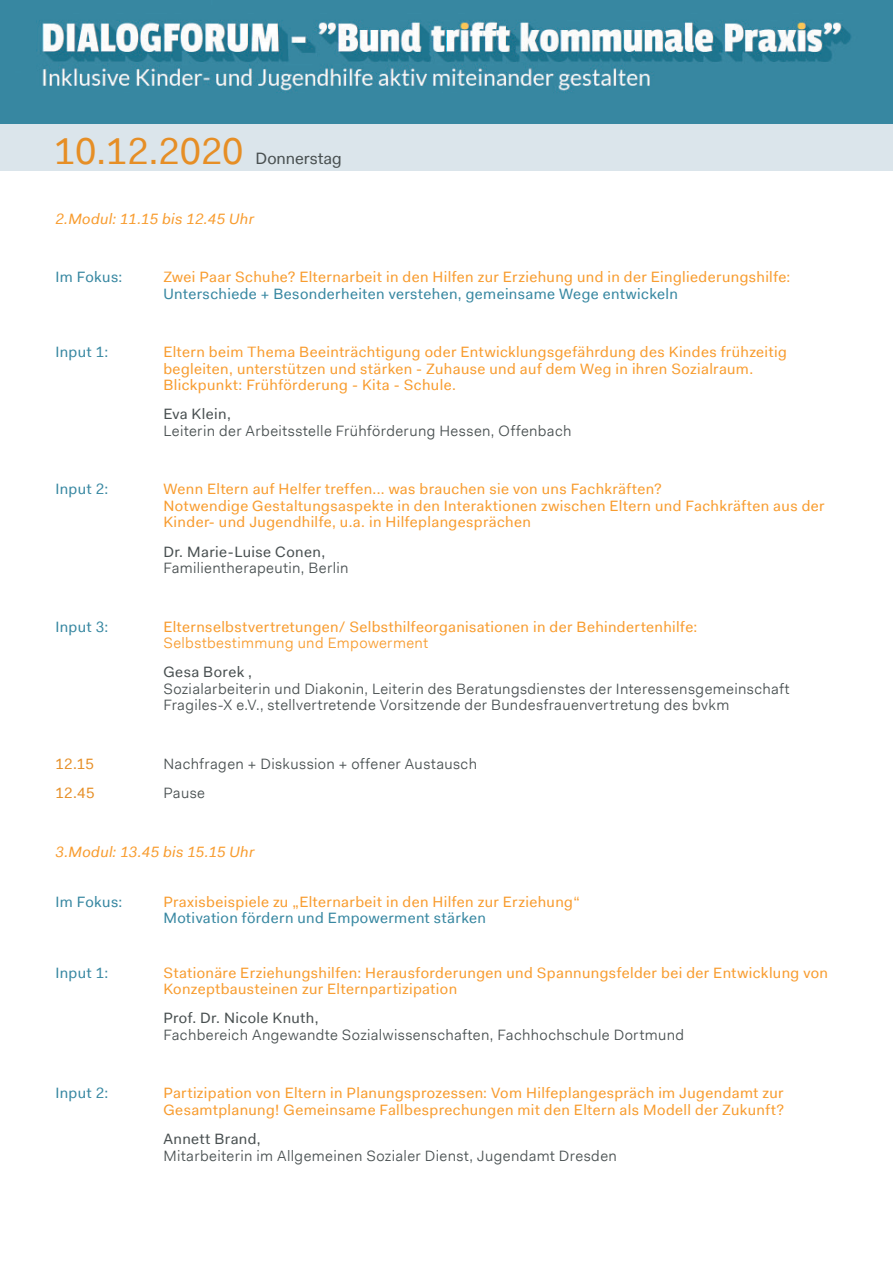
<style>
.page{position:relative;width:893px;height:1263px;background:#fff}
.page>*{position:absolute;margin:0;border:0;box-sizing:border-box;transform-origin:0 0}
.arial_7{font:37.5px "Fakt Pro";color:#e68e25}
.t1{font:16.5px "Fakt Pro";color:#495051}
.t2{font:15px/16.5px "Fakt Pro";letter-spacing:.03em;color:#f89c2f}
.t3{font:15px/16.5px "Fakt Pro Blond";letter-spacing:.025em;color:#495051}
.t4{font:15px "Fakt Pro";letter-spacing:.025em;color:#3787a1}
.t5{font:italic 15px "Fakt Pro";letter-spacing:.02em;color:#f89c2f}
.t6{font:15px "Fakt Pro";letter-spacing:.015em;color:#e68e25}
.s1{color:#3787a1}
.s2{font-family:"Fakt Pro"}
.s3{font-family:"Fakt Pro Blond"}
</style>
<div class="page">
<div style="left:0;top:17px;width:893px;height:154px;background:#dbe5eb"></div>
<img style="left:0;top:0;width:893px;height:123px">
<p class="arial_7" style="left:54px;top:126px;width:191px">10.12.2020</p>
<p class="t1" style="left:256px;top:147px;width:88px">Donnerstag</p>
<p class="t5" style="left:55px;top:208px;width:200px">2.Modul: 11.15 bis 12.45 Uhr</p>
<p class="t4" style="left:55px;top:267px;width:68px">Im Fokus:</p>
<p class="t2" style="left:163px;top:269px;width:628px">Zwei Paar Schuhe? Elternarbeit in den Hilfen zur Erziehung und in der Eingliederungshilfe:<br><span class="s1">Unterschiede + Besonderheiten verstehen, gemeinsame Wege entwickeln</span></p>
<p class="t4" style="left:55px;top:342px;width:54px">Input 1:</p>
<p class="t2" style="left:163px;top:344px;width:625px">Eltern beim Thema Beeinträchtigung oder Entwicklungsgefährdung des Kindes frühzeitig begleiten, unterstützen und stärken - Zuhause und auf dem Weg in ihren Sozialraum.<br>Blickpunkt: Frühförderung - Kita - Schule.</p>
<p class="t3" style="left:163px;top:406px;width:410px"><span class="s2">Eva Klein,<br></span>Leiterin der Arbeitsstelle Frühförderung Hessen, Offenbach</p>
<p class="t4" style="left:55px;top:479px;width:54px">Input 2:</p>
<p class="t2" style="left:163px;top:481px;width:663px">Wenn Eltern auf Helfer treffen... was brauchen sie von uns Fachkräften?<br>Notwendige Gestaltungsaspekte in den Interaktionen zwischen Eltern und Fachkräften aus der<br>Kinder- und Jugendhilfe, u.a. in Hilfeplangesprächen</p>
<p class="t3" style="left:163px;top:543px;width:187px"><span class="s2">Dr. Marie-Luise Conen,<br></span>Familientherapeutin, Berlin</p>
<p class="t4" style="left:55px;top:616px;width:54px">Input 3:</p>
<p class="t2" style="left:163px;top:618px;width:535px">Elternselbstvertretungen/ Selbsthilfeorganisationen in der Behindertenhilfe:<br><span class="s3">Selbstbestimmung und Empowerment</span></p>
<p class="t3" style="left:163px;top:664px;width:628px"><span class="s2">Gesa Borek ,<br></span>Sozialarbeiterin und Diakonin, Leiterin des Beratungsdienstes der Interessensgemeinschaft<br>Fragiles-X e.V., stellvertretende Vorsitzende der Bundesfrauenvertretung des bvkm</p>
<p class="t6" style="left:55px;top:754px;width:40px">12.15</p>
<p class="t3" style="left:163px;top:755px;width:315px">Nachfragen + Diskussion + offener Austausch</p>
<p class="t6" style="left:55px;top:783px;width:41px">12.45</p>
<p class="t3" style="left:163px;top:785px;width:43px">Pause</p>
<p class="t5" style="left:55px;top:842px;width:201px">3.Modul: 13.45 bis 15.15 Uhr</p>
<p class="t4" style="left:55px;top:892px;width:68px">Im Fokus:</p>
<p class="t2" style="left:163px;top:893px;width:418px">Praxisbeispiele zu „Elternarbeit in den Hilfen zur Erziehung“<br><span class="s1">Motivation fördern und Empowerment stärken</span></p>
<p class="t4" style="left:55px;top:962px;width:54px">Input 1:</p>
<p class="t2" style="left:163px;top:964px;width:666px">Stationäre Erziehungshilfen: Herausforderungen und Spannungsfelder bei der Entwicklung von<br>Konzeptbausteinen zur Elternpartizipation</p>
<p class="t3" style="left:163px;top:1010px;width:522px"><span class="s2">Prof. Dr. Nicole Knuth,<br></span>Fachbereich Angewandte Sozialwissenschaften, Fachhochschule Dortmund</p>
<p class="t4" style="left:55px;top:1083px;width:54px">Input 2:</p>
<p class="t2" style="left:163px;top:1085px;width:622px">Partizipation von Eltern in Planungsprozessen: Vom Hilfeplangespräch im Jugendamt zur<br>Gesamtplanung! Gemeinsame Fallbesprechungen mit den Eltern als Modell der Zukunft?</p>
<p class="t3" style="left:163px;top:1130px;width:455px"><span class="s2">Annett Brand,<br></span>Mitarbeiterin im Allgemeinen Sozialer Dienst, Jugendamt Dresden</p>
</div>
